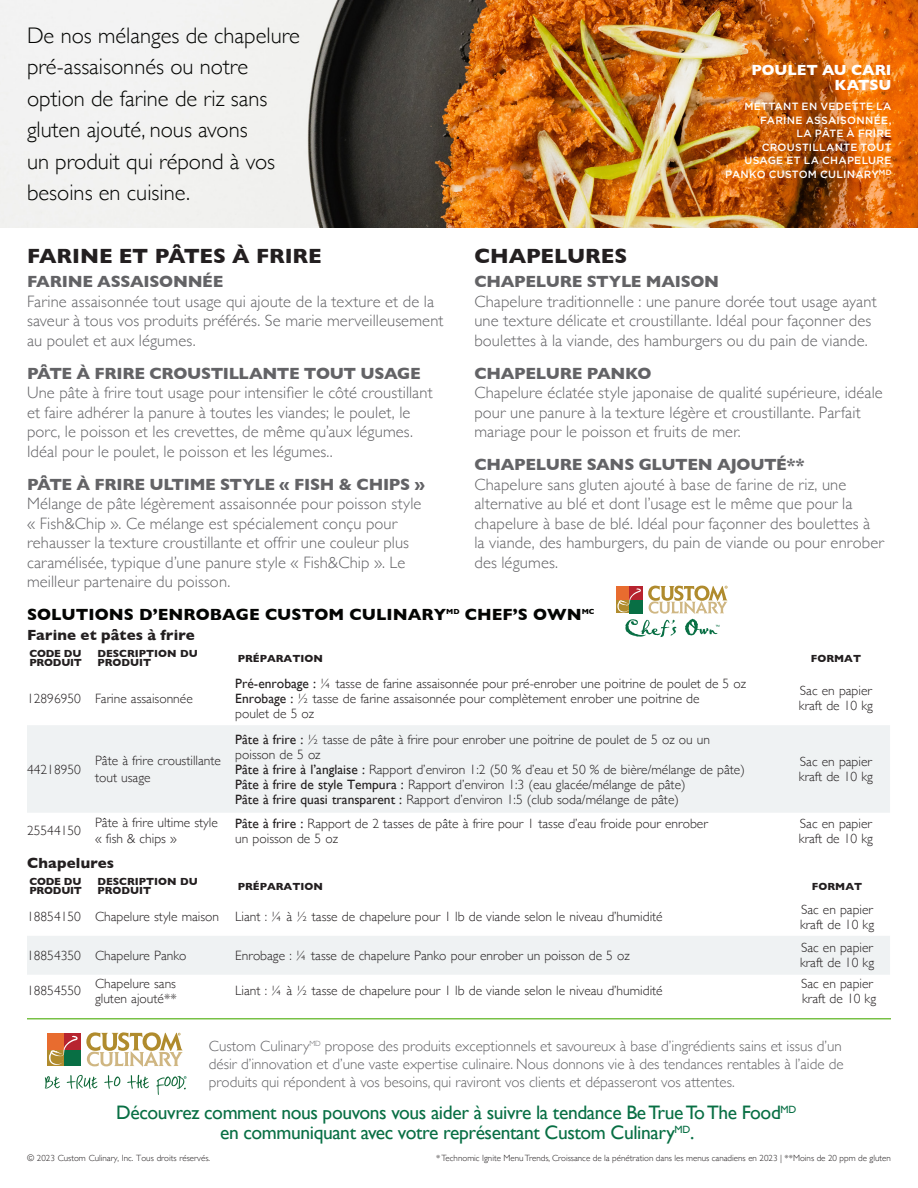
<style>
.page{position:relative;width:918px;height:1188px;background:#fff}
.page>*{position:absolute;margin:0;border:0;box-sizing:border-box;transform-origin:0 0}
.t1{font:300 22.5px/31.5px "Gill Sans";color:#040503}
.t2{font:700 21px "Gill Sans";letter-spacing:-.005em;color:#231f20}
.t3{font:19.5px "Gill Sans";letter-spacing:-.02em;color:#086f44}
.t4{font:300 16.5px/19.5px "Gill Sans";letter-spacing:.005em;color:#636366}
.t5{font:700 16.5px "Gill Sans";color:#040503}
.t6{font:300 15px/18px "Gill Sans";color:#636366;text-align:justify}
.t7{font:700 15px "Gill Sans";letter-spacing:.01em;color:#231f20}
.t8{font:700 15px/15px "Gill Sans";letter-spacing:-.005em;color:#fff;text-align:right}
.t9{font:300 13.5px "Gill Sans";color:#231f20}
.t10{font:500 10.5px/13.5px "Gotham";letter-spacing:.025em;color:#fff;text-align:right}
.t11{font:700 10.5px "Gill Sans";color:#231f20}
.t12{font:700 10.5px/9px "Gill Sans";letter-spacing:-.02em;color:#231f20}
.t13{font:300 9px "Gill Sans";color:#231f20}
.s1{font-weight:700}
.s2{font-weight:400}
</style>
<div class="page">
<img style="left:0;top:0;width:918px;height:228px">
<hr style="left:27px;top:1018px;width:864px;height:2px;background:#78c146">
<div style="left:47px;top:1049px;width:17px;height:17px;background:#b08b2d"></div>
<div style="left:64px;top:1049px;width:16px;height:17px;background:#086f44"></div>
<div style="left:47px;top:1033px;width:17px;height:16px;background:#e86c2f"></div>
<div style="left:64px;top:1033px;width:16px;height:16px;background:#b7242f"></div>
<svg style="left:49px;top:1036px;width:29px;height:29px"></svg>
<svg style="left:45px;top:1076px;width:15px;height:13px"></svg>
<svg style="left:67px;top:1075px;width:30px;height:14px"></svg>
<svg style="left:104px;top:1075px;width:16px;height:14px"></svg>
<svg style="left:127px;top:1075px;width:22px;height:14px"></svg>
<svg style="left:86px;top:1032px;width:97px;height:35px"></svg>
<svg style="left:156px;top:1076px;width:31px;height:19px"></svg>
<div style="left:616px;top:600px;width:14px;height:13px;background:#b08b2d"></div>
<div style="left:616px;top:586px;width:14px;height:14px;background:#e86c2f"></div>
<svg style="left:617px;top:586px;width:111px;height:51px"></svg>
<div style="left:27px;top:936px;width:863px;height:39px;background:#eff2f3"></div>
<div style="left:27px;top:725px;width:863px;height:88px;background:#eff2f3"></div>
<p class="t1" style="left:27px;top:18px;width:275px">De nos mélanges de chapelure pré-assaisonnés ou notre option de farine de riz sans gluten ajouté, nous avons<br>un produit qui répond à vos besoins en cuisine.</p>
<p class="t2" style="left:27px;top:239px;width:296px">FARINE ET PÂTES À FRIRE</p>
<p class="t4" style="left:27px;top:271px;width:418px"><span class="s1">FARINE ASSAISONNÉE<br></span>Farine assaisonnée tout usage qui ajoute de la texture et de la saveur à tous vos produits préférés. Se marie merveilleusement au poulet et aux légumes.</p>
<p class="t4" style="left:27px;top:363px;width:407px"><span class="s1">PÂTE À FRIRE CROUSTILLANTE TOUT USAGE </span>Une pâte à frire tout usage pour intensifier le côté croustillant et faire adhérer la panure à toutes les viandes; le poulet, le porc, le poisson et les crevettes, de même qu’aux légumes.<br>Idéal pour le poulet, le poisson et les légumes..</p>
<p class="t4" style="left:27px;top:474px;width:399px"><span class="s1">PÂTE À FRIRE ULTIME STYLE « FISH &amp; CHIPS » </span>Mélange de pâte légèrement assaisonnée pour poisson style « Fish&amp;Chip ». Ce mélange est spécialement conçu pour rehausser la texture croustillante et offrir une couleur plus caramélisée, typique d’une panure style « Fish&amp;Chip ». Le meilleur partenaire du poisson.</p>
<p class="t2" style="left:474px;top:239px;width:155px">CHAPELURES</p>
<p class="t8" style="left:751px;top:62px;width:142px">POULET AU CARI<br>KATSU</p>
<p class="t10" style="left:725px;top:100px;width:168px">METTANT EN VEDETTE LA<br>FARINE ASSAISONNÉE,<br>LA PÂTE À FRIRE<br>CROUSTILLANTE TOUT<br>USAGE ET LA CHAPELURE<br>PANKO CUSTOM CULINARY<sup>MD</sup></p>
<p class="t4" style="left:474px;top:271px;width:404px"><span class="s1">CHAPELURE STYLE MAISON<br></span>Chapelure traditionnelle : une panure dorée tout usage ayant une texture délicate et croustillante. Idéal pour façonner des boulettes à la viande, des hamburgers ou du pain de viande.</p>
<p class="t4" style="left:474px;top:363px;width:410px"><span class="s1">CHAPELURE PANKO<br></span>Chapelure éclatée style japonaise de qualité supérieure, idéale pour une panure à la texture légère et croustillante. Parfait mariage pour le poisson et fruits de mer.</p>
<p class="t4" style="left:474px;top:454px;width:411px"><span class="s1">CHAPELURE SANS GLUTEN AJOUTÉ**<br></span>Chapelure sans gluten ajouté à base de farine de riz, une alternative au blé et dont l’usage est le même que pour la chapelure à base de blé. Idéal pour façonner des boulettes à la viande, des hamburgers, du pain de viande ou pour enrober des légumes.</p>
<p class="t5" style="left:27px;top:602px;width:569px">SOLUTIONS D’ENROBAGE CUSTOM CULINARY<sup>MD</sup> CHEF’S OWN<sup>MC</sup></p>
<p class="t7" style="left:27px;top:623px;width:169px">Farine et pâtes à frire</p>
<p class="t12" style="left:29px;top:649px;width:54px">CODE DU<br>PRODUIT</p>
<p class="t11" style="left:97px;top:645px;width:102px">DESCRIPTION DU</p>
<p class="t11" style="left:97px;top:654px;width:55px">PRODUIT</p>
<p class="t9" style="left:27px;top:688px;width:55px">12896950</p>
<p class="t9" style="left:95px;top:688px;width:99px">Farine assaisonnée</p>
<p class="t9" style="left:27px;top:759px;width:55px">44218950</p>
<p class="t9" style="left:27px;top:820px;width:55px">25544150</p>
<p class="t9" style="left:95px;top:750px;width:128px">Pâte à frire croustillante</p>
<p class="t9" style="left:95px;top:767px;width:57px">tout usage</p>
<p class="t9" style="left:95px;top:812px;width:124px">Pâte à frire ultime style</p>
<p class="t9" style="left:95px;top:828px;width:83px">« fish &amp; chips »</p>
<p class="t7" style="left:27px;top:851px;width:89px">Chapelures</p>
<p class="t12" style="left:29px;top:877px;width:54px">CODE DU<br>PRODUIT</p>
<p class="t11" style="left:97px;top:873px;width:102px">DESCRIPTION DU</p>
<p class="t11" style="left:97px;top:882px;width:55px">PRODUIT</p>
<p class="t11" style="left:238px;top:650px;width:87px">PRÉPARATION</p>
<p class="t11" style="left:811px;top:650px;width:52px">FORMAT</p>
<p class="t9" style="left:235px;top:673px;width:512px"><span class="s2">Pré-enrobage :</span> ¼ tasse de farine assaisonnée pour pré-enrober une poitrine de poulet de 5 oz</p>
<p class="t9" style="left:235px;top:688px;width:466px"><span class="s2">Enrobage :</span> ½ tasse de farine assaisonnée pour complètement enrober une poitrine de</p>
<p class="t9" style="left:235px;top:703px;width:81px">poulet de 5 oz</p>
<p class="t9" style="left:235px;top:729px;width:476px"><span class="s2">Pâte à frire :</span> ½ tasse de pâte à frire pour enrober une poitrine de poulet de 5 oz ou un</p>
<p class="t9" style="left:235px;top:744px;width:87px">poisson de 5 oz</p>
<p class="t9" style="left:235px;top:759px;width:511px"><span class="s2">Pâte à frire à l’anglaise :</span> Rapport d’environ 1:2 (50 % d’eau et 50 % de bière/mélange de pâte)</p>
<p class="t9" style="left:235px;top:774px;width:452px"><span class="s2">Pâte à frire de style Tempura :</span> Rapport d’environ 1:3 (eau glacée/mélange de pâte)</p>
<p class="t9" style="left:235px;top:789px;width:445px"><span class="s2">Pâte à frire quasi transparent :</span> Rapport d’environ 1:5 (club soda/mélange de pâte)</p>
<p class="t9" style="left:235px;top:813px;width:474px"><span class="s2">Pâte à frire :</span> Rapport de 2 tasses de pâte à frire pour 1 tasse d’eau froide pour enrober</p>
<p class="t9" style="left:235px;top:828px;width:104px">un poisson de 5 oz</p>
<p class="t9" style="left:800px;top:680px;width:74px">Sac en papier</p>
<p class="t9" style="left:799px;top:695px;width:76px">kraft de 10 kg</p>
<p class="t9" style="left:800px;top:751px;width:74px">Sac en papier</p>
<p class="t9" style="left:799px;top:766px;width:76px">kraft de 10 kg</p>
<p class="t9" style="left:800px;top:813px;width:74px">Sac en papier</p>
<p class="t9" style="left:799px;top:828px;width:76px">kraft de 10 kg</p>
<p class="t11" style="left:238px;top:878px;width:87px">PRÉPARATION</p>
<p class="t11" style="left:812px;top:878px;width:52px">FORMAT</p>
<p class="t9" style="left:27px;top:906px;width:55px">18854150</p>
<p class="t9" style="left:95px;top:906px;width:126px">Chapelure style maison</p>
<p class="t9" style="left:235px;top:906px;width:429px">Liant : ¼ à ½ tasse de chapelure pour 1 lb de viande selon le niveau d’humidité</p>
<p class="t9" style="left:27px;top:945px;width:55px">18854350</p>
<p class="t9" style="left:95px;top:945px;width:93px">Chapelure Panko</p>
<p class="t9" style="left:235px;top:945px;width:396px">Enrobage : ¼ tasse de chapelure Panko pour enrober un poisson de 5 oz</p>
<p class="t9" style="left:27px;top:980px;width:55px">18854550</p>
<p class="t9" style="left:95px;top:973px;width:83px">Chapelure sans</p>
<p class="t9" style="left:95px;top:988px;width:83px">gluten ajouté**</p>
<p class="t9" style="left:235px;top:980px;width:429px">Liant : ¼ à ½ tasse de chapelure pour 1 lb de viande selon le niveau d’humidité</p>
<p class="t9" style="left:801px;top:899px;width:74px">Sac en papier</p>
<p class="t9" style="left:800px;top:914px;width:76px">kraft de 10 kg</p>
<p class="t9" style="left:801px;top:937px;width:74px">Sac en papier</p>
<p class="t9" style="left:800px;top:952px;width:76px">kraft de 10 kg</p>
<p class="t9" style="left:801px;top:973px;width:74px">Sac en papier</p>
<p class="t9" style="left:802px;top:988px;width:76px">kraft de 10 kg</p>
<p class="t6" style="left:209px;top:1036px;width:636px">Custom Culinary<sup>MD</sup> propose des produits exceptionnels et savoureux à base d’ingrédients sains et issus d’un désir d’innovation et d’une vaste expertise culinaire. Nous donnons vie à des tendances rentables à l’aide de produits qui répondent à vos besoins, qui raviront vos clients et dépasseront vos attentes.</p>
<p class="t3" style="left:116px;top:1101px;width:682px">Découvrez comment nous pouvons vous aider à suivre la tendance Be True To The Food<sup>MD</sup></p>
<p class="t3" style="left:220px;top:1121px;width:476px">en communiquant avec votre représentant Custom Culinary<sup>MD</sup>.</p>
<p class="t13" style="left:436px;top:1151px;width:456px">* Technomic Ignite Menu Trends, Croissance de la pénétration dans les menus canadiens en 2023 | **Moins de 20 ppm de gluten</p>
<p class="t13" style="left:27px;top:1151px;width:185px">© 2023 Custom Culinary, Inc. Tous droits réservés.</p>
</div>
